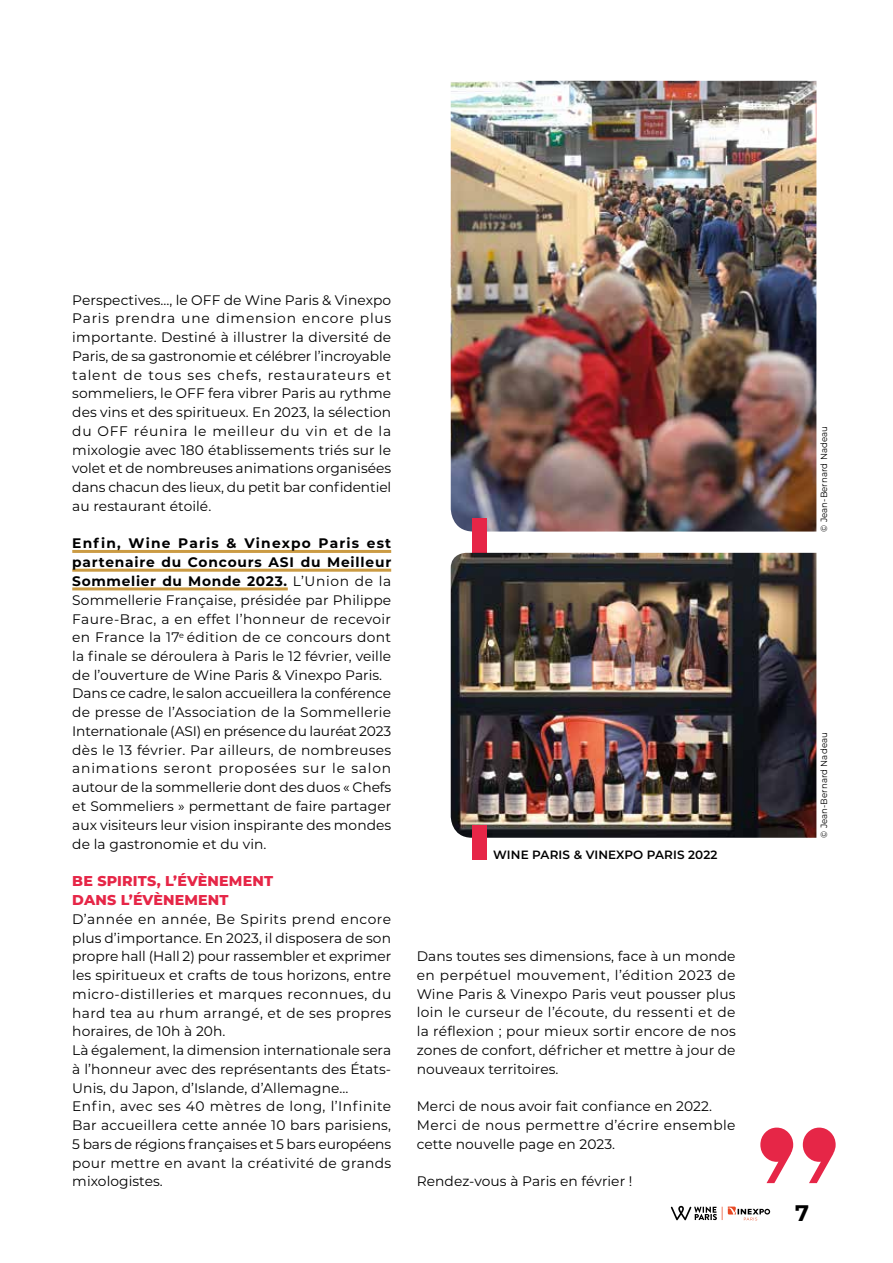
<style>
.page{position:relative;width:893px;height:1263px;background:#fff}
.page>*{position:absolute;margin:0;border:0;box-sizing:border-box;transform-origin:0 0}
.t1{font:188.85px "Major Mono Display";color:#e62647;scale:.96 1}
.t2{font:700 22.5px "Montserrat";color:#000}
.t3{font:800 14.25px/18.8px "Montserrat";letter-spacing:.01em;color:#e62647}
.t4{font:13.8px/18.8px "Montserrat";letter-spacing:.005em;color:#000}
.t5{font:600 12px "Montserrat";letter-spacing:.01em;color:#000}
.t6{font:9px "Montserrat";letter-spacing:.005em;color:#000;scale:.96 1}
.s1{font-weight:700}
</style>
<div class="page">
<hr style="left:72px;top:550px;width:319px;height:3px;background:#cb9b43">
<hr style="left:72px;top:569px;width:319px;height:3px;background:#cb9b43">
<hr style="left:72px;top:587px;width:216px;height:3px;background:#cb9b43">
<img style="left:451px;top:81px;width:365px;height:450px">
<div style="left:472px;top:519px;width:15px;height:34px;background:#e62647"></div>
<img style="left:451px;top:553px;width:365px;height:285px">
<div style="left:472px;top:825px;width:15px;height:34px;background:#e62647"></div>
<svg style="left:671px;top:1206px;width:99px;height:14px"></svg>
<p class="t4" style="left:72px;top:290px;width:321px;text-align:justify">Perspectives…, le OFF de Wine Paris &amp; Vinexpo Paris prendra une dimension encore plus importante. Destiné à illustrer la diversité de Paris, de sa gastronomie et célébrer l’incroyable talent de tous ses chefs, restaurateurs et sommeliers, le OFF fera vibrer Paris au rythme des vins et des spiritueux. En 2023, la sélection du OFF réunira le meilleur du vin et de la mixologie avec 180 établissements triés sur le volet et de nombreuses animations organisées dans chacun des lieux, du petit bar confidentiel au restaurant étoilé.</p>
<p class="t4" style="left:72px;top:534px;width:321px"><span class="s1">Enfin, Wine Paris &amp; Vinexpo Paris est partenaire du Concours ASI du Meilleur Sommelier du Monde 2023.</span> L’Union de la Sommellerie Française, présidée par Philippe Faure-Brac, a en effet l’honneur de recevoir en France la 17<sup>e</sup> édition de ce concours dont la finale se déroulera à Paris le 12 février, veille de l’ouverture de Wine Paris &amp; Vinexpo Paris.<br>Dans ce cadre, le salon accueillera la conférence de presse de l’Association de la Sommellerie Internationale (ASI) en présence du lauréat 2023 dès le 13 février. Par ailleurs, de nombreuses animations seront proposées sur le salon autour de la sommellerie dont des duos « Chefs et Sommeliers » permettant de faire partager aux visiteurs leur vision inspirante des mondes de la gastronomie et du vin.</p>
<p class="t3" style="left:72px;top:871px;width:202px">BE SPIRITS, L’ÉVÈNEMENT<br>DANS L’ÉVÈNEMENT</p>
<p class="t4" style="left:72px;top:909px;width:321px">D’année en année, Be Spirits prend encore plus d’importance. En 2023, il disposera de son propre hall (Hall 2) pour rassembler et exprimer les spiritueux et crafts de tous horizons, entre micro-distilleries et marques reconnues, du hard tea au rhum arrangé, et de ses propres horaires, de 10h à 20h.<br>Là également, la dimension internationale sera à l’honneur avec des représentants des États-Unis, du Japon, d’Islande, d’Allemagne… Enfin, avec ses 40 mètres de long, l’Infinite Bar accueillera cette année 10 bars parisiens, 5 bars de régions françaises et 5 bars européens pour mettre en avant la créativité de grands mixologistes.</p>
<p class="t6" style="left:818px;top:531px;width:111px;rotate:-90deg">© Jean-Bernard Nadeau</p>
<p class="t5" style="left:493px;top:846px;width:226px">WINE PARIS &amp; VINEXPO PARIS 2022</p>
<p class="t6" style="left:818px;top:838px;width:111px;rotate:-90deg">© Jean-Bernard Nadeau</p>
<p class="t4" style="left:417px;top:946px;width:321px;text-align:justify">Dans toutes ses dimensions, face à un monde en perpétuel mouvement, l’édition 2023 de Wine Paris &amp; Vinexpo Paris veut pousser plus loin le curseur de l’écoute, du ressenti et de la réflexion ; pour mieux sortir encore de nos zones de confort, défricher et mettre à jour de nouveaux territoires.</p>
<p class="t4" style="left:417px;top:1096px;width:320px">Merci de nous avoir fait confiance en 2022.<br>Merci de nous permettre d’écrire ensemble cette nouvelle page en 2023.</p>
<p class="t4" style="left:417px;top:1171px;width:217px">Rendez-vous à Paris en février !</p>
<h1 class="t1" style="left:731px;top:1041px;width:141px">”</h1>
<h2 class="t2" style="left:795px;top:1197px;width:15px">7</h2>
</div>
